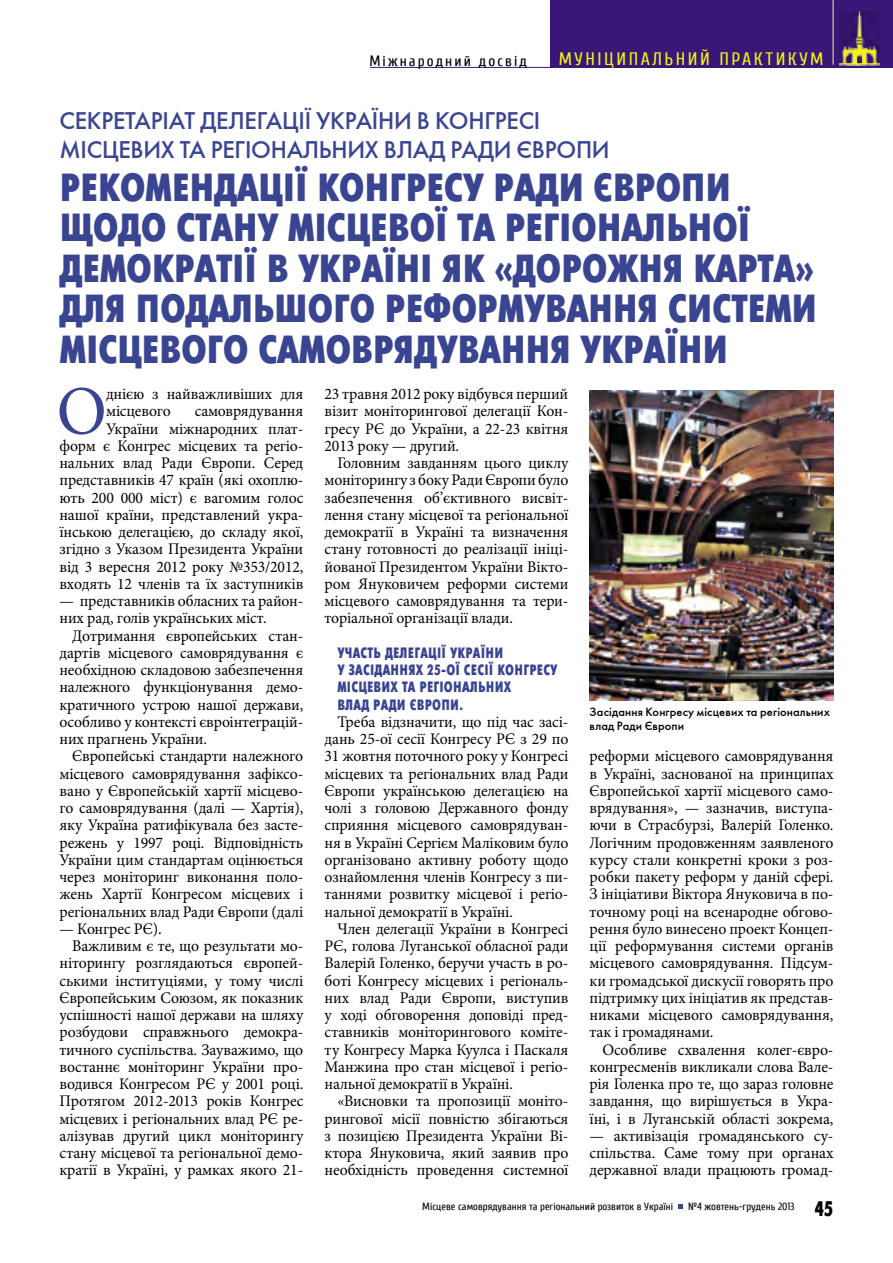
<style>
.page{position:relative;width:893px;height:1263px;background:#fff}
.page>*{position:absolute;margin:0;border:0;box-sizing:border-box;transform-origin:0 0}
.t1{font:69.3px "Minion Pro";color:#3a4592}
.t2{font:39.15px/40.5px "Futuris X Cond C";letter-spacing:-.01em;color:#3a4592;scale:1.11 1}
.t3{font:24px/28.5px "Futuris C";letter-spacing:-.01em;color:#3a4592}
.t4{font:21px "Futuris X Cond CTT";color:#000}
.t5{font:18px "Cuprum";letter-spacing:.14em;color:#f7f410}
.t6{font:16.2px/17.2px "Minion Pro";letter-spacing:-.01em;color:#000;text-align:justify}
.t7{font:15px/17.2px "Futuris X Cond C";letter-spacing:.015em;color:#3a4592}
.t8{font:15px "Cuprum";letter-spacing:.14em;color:#000}
.t9{font:12px/13.5px "Futuris C";letter-spacing:.015em;color:#000}
.t10{font:10.5px "Cuprum";color:#000}
</style>
<div class="page">
<div style="left:550px;top:0;width:343px;height:68px;background:#381778"></div>
<img style="left:839px;top:12px;width:41px;height:54px">
<svg style="left:678px;top:1204px;width:5px;height:5px"></svg>
<hr style="left:833px;top:0;width:1px;height:65px;background:#f9ef89">
<img style="left:590px;top:390px;width:243px;height:311px">
<hr style="left:370px;top:67px;width:180px;height:1px;background:#381778">
<p class="t8" style="left:369px;top:52px;width:159px">Міжнародний досвід</p>
<p class="t5" style="left:559px;top:49px;width:266px">муніципальний практикум</p>
<h3 class="t3" style="left:60px;top:107px;width:552px">Секретаріат делегації України в Конгрес і місцевих та регіональних влад Ради Європи</h3>
<h2 class="t2" style="left:60px;top:167px;width:684px">Рекомендації Конгресу Ради Європи щодо стану місцевої та регіональної демократії в Україні як «дорожня карта» для подальшого реформування системи місцевого самоврядування України</h2>
<h1 class="t1" style="left:57px;top:365px;width:52px">О</h1>
<p class="t6" style="left:106px;top:385px;width:199px">днією з найважливіших для місцевого</p>
<p class="t6" style="left:60px;top:403px;width:245px;text-align:right">самоврядування<br>України міжнародних плат-<br>форм є Конгрес місцевих та регіо&shy;нальних влад Ради Європи. Серед представників 47 країн (які охоплю&shy;ють 200 000 міст) є вагомим голос нашої країни, представлений укра&shy;їнською делегацією, до складу якої, згідно з Указом Президента України від 3 вересня 2012 року №353/2012, входять 12 членів та їх заступників</p>
<p class="t6" style="left:60px;top:592px;width:245px">— представників обласних та район&shy;них рад, голів українських міст.</p>
<p class="t6" style="left:60px;top:627px;width:245px;text-indent:13px">Дотримання європейських стан&shy;дартів місцевого самоврядування є необхідною складовою забезпечення належного функціонування демо&shy;кратичного устрою нашої держави, особливо у контексті євроінтеграцій&shy;них прагнень України.</p>
<p class="t6" style="left:60px;top:748px;width:245px;text-indent:13px">Європейські стандарти належного місцевого самоврядування зафіксо&shy;вано у Європейській хартії місцево&shy;го самоврядування (далі — Хартія), яку Україна ратифікувала без засте&shy;режень у 1997 році. Відповідність України цим стандартам оцінюється через моніторинг виконання поло&shy;жень Хартії Конгресом місцевих і регіональних влад Ради Європи (далі</p>
<p class="t6" style="left:60px;top:920px;width:104px">— Конгрес РЄ).</p>
<p class="t6" style="left:72px;top:937px;width:233px">Важливим є те, що результати мо-</p>
<p class="t6" style="left:60px;top:955px;width:245px">ніторингу розглядаються європей-</p>
<p class="t6" style="left:60px;top:972px;width:245px">ськими інституціями, у тому числі</p>
<p class="t6" style="left:60px;top:989px;width:245px">Європейським Союзом, як показник</p>
<p class="t6" style="left:60px;top:1006px;width:245px">успішності нашої держави на шляху</p>
<p class="t6" style="left:60px;top:1024px;width:245px">розбудови справжнього демокра-</p>
<p class="t6" style="left:60px;top:1041px;width:245px">тичного суспільства. Зауважимо, що</p>
<p class="t6" style="left:60px;top:1058px;width:245px">востаннє моніторинг України про-</p>
<p class="t6" style="left:60px;top:1075px;width:245px">водився Конгресом РЄ у 2001 році.</p>
<p class="t6" style="left:60px;top:1093px;width:245px">Протягом 2012-2013 років Конгрес</p>
<p class="t6" style="left:60px;top:1110px;width:245px">місцевих і регіональних влад РЄ ре-</p>
<p class="t6" style="left:60px;top:1127px;width:245px">алізував другий цикл моніторингу</p>
<p class="t6" style="left:60px;top:1144px;width:245px">стану місцевої та регіональної демо-</p>
<p class="t6" style="left:60px;top:1162px;width:245px">кратії в Україні, у рамках якого 21-</p>
<p class="t6" style="left:325px;top:385px;width:245px">23 травня 2012 року відбувся перший візит моніторингової делегації Кон&shy;гресу РЄ до України, а 22-23 квітня 2013 року — другий.</p>
<p class="t6" style="left:325px;top:454px;width:245px;text-indent:13px">Головним завданням цього циклу моніторингу з боку Ради Європи було забезпечення об’єктивного висвіт&shy;лення стану місцевої та регіональної демократії в Україні та визначення стану готовності до реалізації ініці&shy;йованої Президентом України Вікто&shy;ром Януковичем реформи системи місцевого самоврядування та тери&shy;торіальної організації влади.</p>
<p class="t7" style="left:337px;top:644px;width:222px">Участь делегації України<br>у засіданнях 25-ої сесії Конгресу місцевих та регіональних<br>влад Ради Європи.</p>
<p class="t6" style="left:325px;top:713px;width:245px;text-indent:13px">Треба відзначити, що під час засі&shy;дань 25-ої сесії Конгресу РЄ з 29 по 31 жовтня поточного року у Конгресі місцевих та регіональних влад Ради Європи українською делегацією на чолі з головою Державного фонду сприяння місцевого самоврядуван&shy;ня в Україні Сергієм Маліковим було організовано активну роботу щодо ознайомлення членів Конгресу з пи&shy;таннями розвитку місцевої і регіо&shy;нальної демократії в Україні.</p>
<p class="t6" style="left:325px;top:920px;width:245px;text-indent:13px">Член делегації України в Конгресі РЄ, голова Луганської обласної ради Валерій Голенко, беручи участь в ро&shy;боті Конгресу місцевих і регіональ&shy;них влад Ради Європи, виступив у ході обговорення доповіді пред&shy;ставників моніторингового коміте&shy;ту Конгресу Марка Куулса і Паскаля Манжина про стан місцевої і регіо&shy;нальної демократії в Україні.</p>
<p class="t6" style="left:325px;top:1093px;width:245px;text-indent:13px">«Висновки та пропозиції моніто&shy;рингової місії повністю збігаються з позицією Президента України Ві&shy;ктора Януковича, який заявив про необхідність проведення системної</p>
<p class="t9" style="left:590px;top:705px;width:242px">Засідання Конгресу місцевих та регіональних влад Ради Європи</p>
<p class="t6" style="left:590px;top:748px;width:245px">реформи місцевого самоврядування в Україні, заснованої на принципах Європейської хартії місцевого само&shy;врядування», — зазначив, виступа&shy;ючи в Страсбурзі, Валерій Голенко.<br>Логічним продовженням заявленого курсу стали конкретні кроки з роз&shy;робки пакету реформ у даній сфері.<br>З ініціативи Віктора Януковича в по&shy;точному році на всенародне обгово&shy;рення було винесено проект Концеп&shy;ції реформування системи органів місцевого самоврядування. Підсум&shy;ки громадської дискусії говорять про підтримку цих ініціатив як представ&shy;никами місцевого самоврядування, так і громадянами.</p>
<p class="t6" style="left:590px;top:1041px;width:245px;text-indent:13px">Особливе схвалення колег-євро&shy;конгресменів викликали слова Вале&shy;рія Голенка про те, що зараз головне завдання, що вирішується в Укра&shy;їні, і в Луганській області зокрема,</p>
<p class="t6" style="left:590px;top:1127px;width:245px">— активізація громадянського су&shy;спільства. Саме тому при органах державної влади працюють громад-</p>
<p class="t10" style="left:422px;top:1200px;width:252px">Місцеве самоврядування та регіональний розвиток в Україні</p>
<p class="t10" style="left:688px;top:1200px;width:108px">№4 жовтень-грудень 2013</p>
<p class="t4" style="left:815px;top:1197px;width:20px">45</p>
</div>
